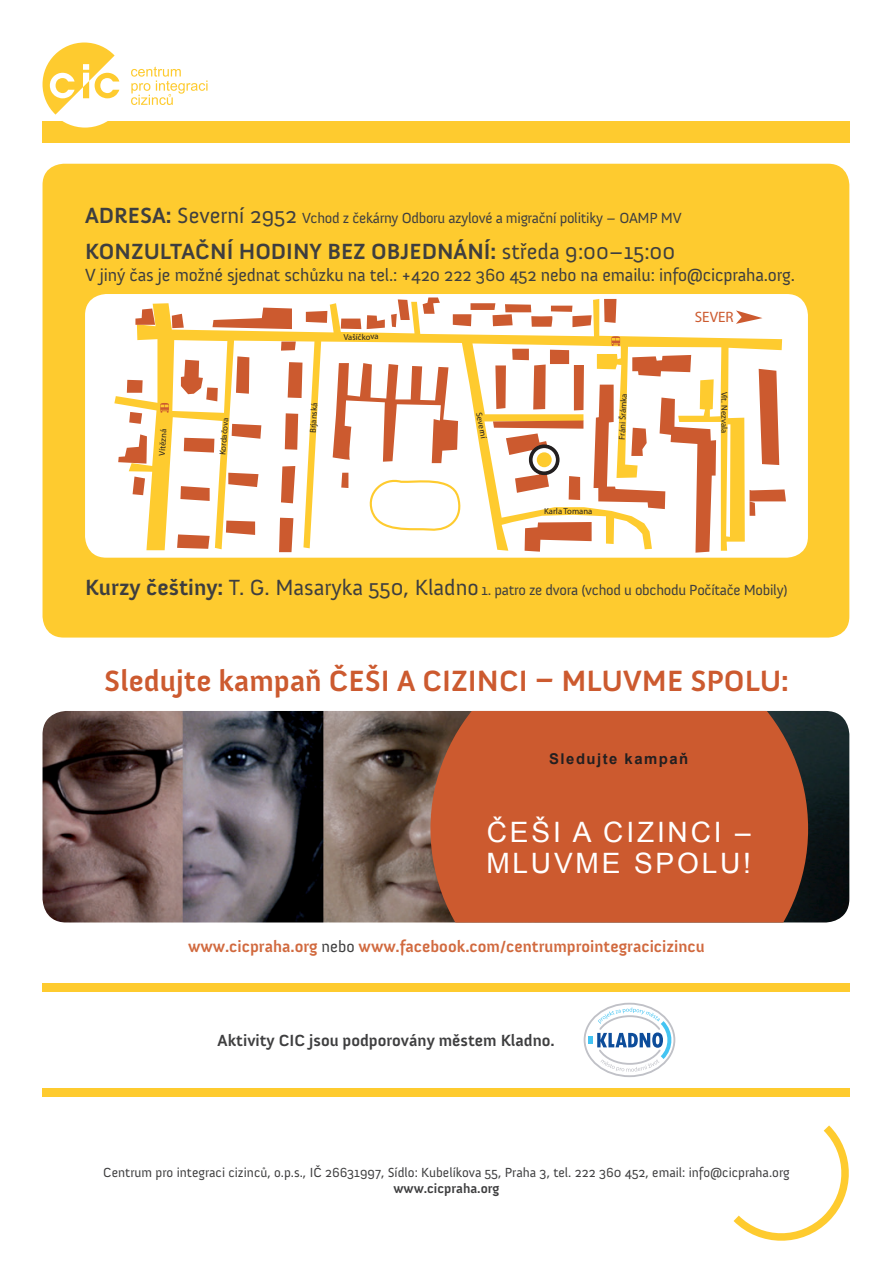
<style>
.page{position:relative;width:893px;height:1263px;background:#fff}
.page>*{position:absolute;margin:0;border:0;box-sizing:border-box;transform-origin:0 0}
.t1{font:700 30px "Anivers";color:#cc5a2f}
.t2{font:28.05px/30.9px "Arial";letter-spacing:.1em;color:#fff}
.t3{font:700 22.5px "Anivers";color:#3e3e3f}
.t4{font:18px "Anivers";letter-spacing:-.01em;color:#3e3e3f}
.t5{font:700 16.5px "Anivers";color:#d1693e}
.t6{font:700 16.5px "Anivers";color:#3e3e3f}
.t7{font:15.15px "Myriad Pro";color:#cc5a2f}
.t8{font:15px "Anivers";letter-spacing:-.02em;color:#3e3e3f}
.t9{font:700 14.85px "Arial";letter-spacing:.1em;color:#231f20}
.t10{font:13.5px "Anivers";color:#3e3e3f}
.t11{font:700 13.5px "Anivers";color:#3e3e3f}
.t12{font:8.55px "Myriad Pro";letter-spacing:-.01em;color:#231f20}
.s1{font-weight:700;font-size:22.5px}
.s2{font-size:22.5px}
.s3{font-weight:400}
.s4{font-weight:400;color:#3e3e3f}
</style>
<div class="page">
<div style="left:43px;top:164px;width:806px;height:473px;background:#fecb2f;border-radius:21px"></div>
<div style="left:43px;top:121px;width:807px;height:21px;background:#fecb2f"></div>
<div style="left:43px;top:43px;width:85px;height:85px;background:#fff;border-radius:50%"></div>
<svg style="left:43px;top:43px;width:76px;height:72px"></svg>
<svg style="left:131px;top:67px;width:77px;height:38px"></svg>
<div style="left:85px;top:294px;width:723px;height:264px;background:#fff;border-radius:21px"></div>
<svg style="left:114px;top:299px;width:668px;height:252px"></svg>
<svg style="left:726px;top:424px;width:4px;height:113px"></svg>
<svg style="left:135px;top:308px;width:20px;height:17px"></svg>
<svg style="left:127px;top:380px;width:16px;height:13px"></svg>
<svg style="left:129px;top:412px;width:13px;height:12px"></svg>
<svg style="left:118px;top:434px;width:29px;height:30px"></svg>
<svg style="left:133px;top:476px;width:12px;height:19px"></svg>
<svg style="left:172px;top:314px;width:12px;height:14px"></svg>
<svg style="left:213px;top:308px;width:79px;height:21px"></svg>
<svg style="left:306px;top:311px;width:21px;height:12px"></svg>
<svg style="left:341px;top:319px;width:20px;height:10px"></svg>
<svg style="left:367px;top:315px;width:18px;height:14px"></svg>
<svg style="left:391px;top:299px;width:19px;height:28px"></svg>
<svg style="left:423px;top:297px;width:17px;height:17px"></svg>
<svg style="left:453px;top:303px;width:139px;height:24px"></svg>
<svg style="left:604px;top:299px;width:12px;height:24px"></svg>
<svg style="left:759px;top:369px;width:20px;height:96px"></svg>
<svg style="left:750px;top:489px;width:36px;height:27px"></svg>
<svg style="left:184px;top:438px;width:30px;height:15px"></svg>
<svg style="left:180px;top:486px;width:30px;height:15px"></svg>
<svg style="left:177px;top:534px;width:33px;height:15px"></svg>
<svg style="left:236px;top:356px;width:13px;height:38px"></svg>
<svg style="left:281px;top:342px;width:15px;height:9px"></svg>
<svg style="left:288px;top:362px;width:14px;height:36px"></svg>
<svg style="left:285px;top:413px;width:13px;height:37px"></svg>
<svg style="left:232px;top:424px;width:29px;height:15px"></svg>
<svg style="left:228px;top:473px;width:30px;height:14px"></svg>
<svg style="left:226px;top:521px;width:29px;height:14px"></svg>
<svg style="left:281px;top:466px;width:14px;height:37px"></svg>
<svg style="left:279px;top:518px;width:14px;height:34px"></svg>
<svg style="left:333px;top:363px;width:131px;height:173px"></svg>
<svg style="left:160px;top:340px;width:67px;height:73px"></svg>
<svg style="left:493px;top:336px;width:223px;height:217px"></svg>
<svg style="left:736px;top:310px;width:26px;height:14px"></svg>
<img style="left:43px;top:711px;width:806px;height:211px">
<div style="left:430px;top:711px;width:378px;height:211px;background:#cc5a2f"></div>
<div style="left:43px;top:983px;width:807px;height:9px;background:#fecb2f"></div>
<svg style="left:588px;top:1007px;width:86px;height:65px"></svg>
<div style="left:584px;top:1003px;width:91px;height:74px;border:2px solid #c0c1c7;border-radius:50%"></div>
<div style="left:43px;top:1088px;width:807px;height:8px;background:#fecb2f"></div>
<svg style="left:733px;top:1125px;width:116px;height:116px"></svg>
<p class="t8" style="left:85px;top:210px;width:598px"><span class="s1">ADRESA:</span> <span class="s2">Severní 2952</span> Vchod z čekárny Odboru azylové a migrační politiky – OAMP MV</p>
<h3 class="t3" style="left:85px;top:239px;width:592px">KONZULTAČNÍ HODINY BEZ OBJEDNÁNÍ: <span class="s3">středa 9:00–15:00</span></h3>
<p class="t4" style="left:85px;top:265px;width:711px">V jiný čas je možné sjednat schůzku na tel.: +420 222 360 452 nebo na emailu: info@cicpraha.org.</p>
<p class="t12" style="left:344px;top:332px;width:36px;rotate:-1deg">Vašíčkova</p>
<p class="t12" style="left:308px;top:433px;width:32px;rotate:-87deg">Brjanská</p>
<p class="t12" style="left:157px;top:455px;width:28px;rotate:-86deg">Vítězná</p>
<p class="t12" style="left:218px;top:455px;width:39px;rotate:-86deg">Kordačova</p>
<p class="t12" style="left:484px;top:411px;width:28px;rotate:79deg">Severní</p>
<p class="t7" style="left:695px;top:308px;width:40px">SEVER</p>
<p class="t12" style="left:616px;top:439px;width:48px;rotate:-87deg">Fráni Šrámka</p>
<p class="t12" style="left:730px;top:392px;width:43px;rotate:90deg">Vít. Nezvala</p>
<p class="t12" style="left:544px;top:506px;width:50px">Karla Tomana</p>
<p class="t8" style="left:85px;top:582px;width:704px"><span class="s1">Kurzy češtiny:</span> <span class="s2">T. G. Masaryka 550, Kladno</span> 1. patro ze dvora (vchod u obchodu Počítače Mobily)</p>
<h1 class="t1" style="left:104px;top:665px;width:686px">Sledujte kampaň ČEŠI A CIZINCI – MLUVME SPOLU:</h1>
<p class="t9" style="left:549px;top:748px;width:141px">Sledujte kampaň</p>
<h2 class="t2" style="left:486px;top:817px;width:266px">ČEŠI A CIZINCI –<br>MLUVME SPOLU!</h2>
<p class="t5" style="left:188px;top:937px;width:518px">www.cicpraha.org <span class="s4">nebo</span> www.facebook.com/centrumprointegracicizincu</p>
<p class="t6" style="left:218px;top:1031px;width:339px">Aktivity CIC jsou podporovány městem Kladno.</p>
<p class="t10" style="left:103px;top:1165px;width:688px">Centrum pro integraci cizinců, o.p.s., IČ 26631997, Sídlo: Kubelíkova 55, Praha 3, tel. 222 360 452, email: info@cicpraha.org</p>
<p class="t11" style="left:393px;top:1181px;width:108px">www.cicpraha.org</p>
</div>
